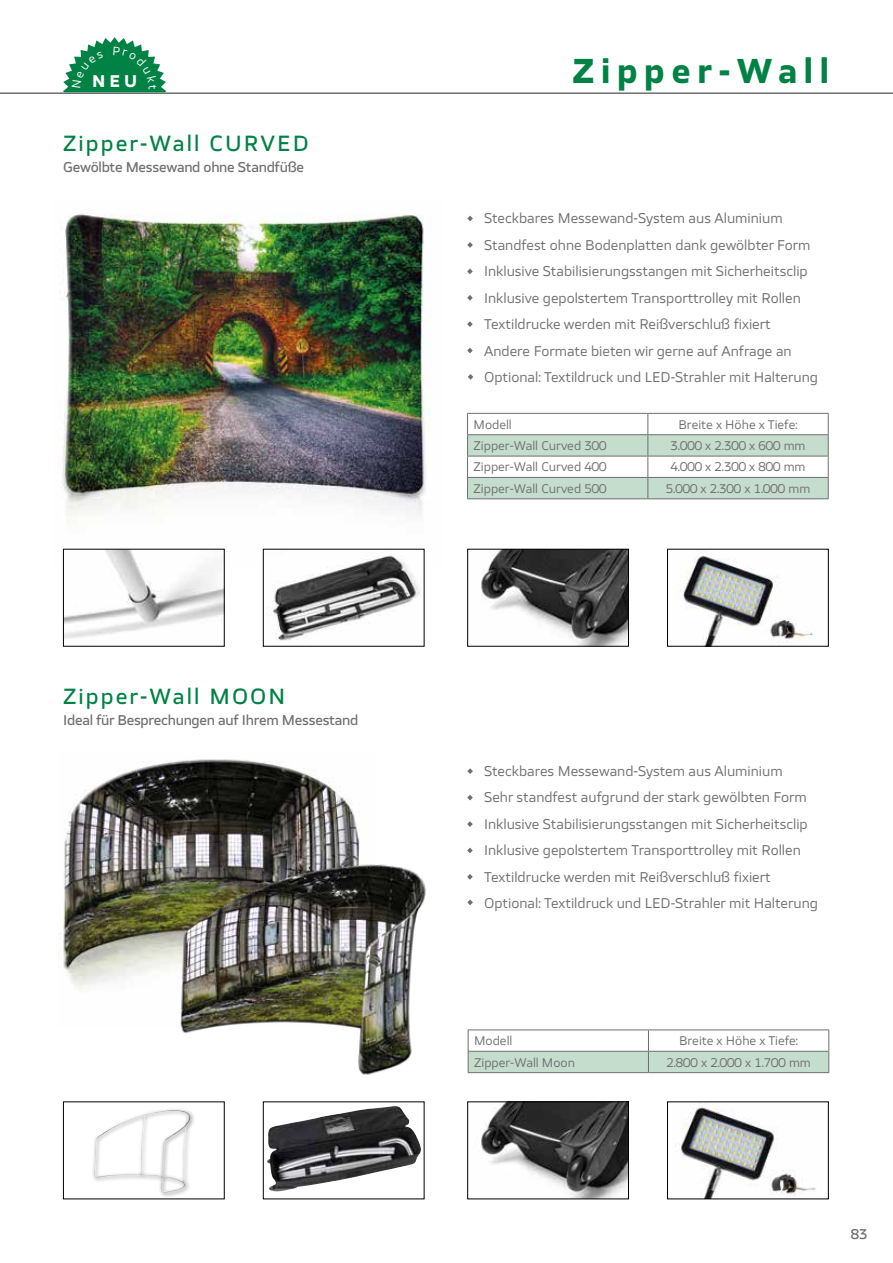
<style>
.page{position:relative;width:893px;height:1263px;background:#fff}
.page>*{position:absolute;margin:0;border:0;box-sizing:border-box;transform-origin:0 0}
.t1{font:700 33px "TT Severs";letter-spacing:.2em;color:#008244}
.t2{font:500 21px "TT Severs";letter-spacing:.1em;color:#008244}
.t3{font:700 16.2px "TT Severs";color:#fff}
.t4{font:13.5px/26.5px "TT Severs";color:#706f6f}
.t5{font:500 13.5px "TT Severs";letter-spacing:-.02em;color:#706f6f}
.t6{font:12px "TT Severs";color:#706f6f}
</style>
<div class="page">
<hr style="left:0;top:92px;width:893px;height:2px;background:#706f6f">
<svg style="left:467px;top:242px;width:6px;height:6px"></svg>
<svg style="left:467px;top:269px;width:6px;height:5px"></svg>
<svg style="left:467px;top:295px;width:6px;height:6px"></svg>
<svg style="left:467px;top:321px;width:6px;height:6px"></svg>
<svg style="left:467px;top:216px;width:6px;height:5px"></svg>
<svg style="left:467px;top:413px;width:362px;height:85px"></svg>
<hr style="left:467px;top:498px;width:181px;height:1px;background:#706f6f">
<hr style="left:648px;top:498px;width:181px;height:1px;background:#706f6f">
<img style="left:481px;top:551px;width:146px;height:94px">
<div style="left:467px;top:549px;width:162px;height:98px;border:1px solid #000"></div>
<img style="left:683px;top:555px;width:130px;height:90px">
<div style="left:667px;top:549px;width:162px;height:98px;border:1px solid #000"></div>
<svg style="left:467px;top:348px;width:6px;height:5px"></svg>
<div style="left:92px;top:1108px;width:104px;height:90px;background:#000;opacity:.5"></div>
<img style="left:94px;top:1110px;width:96px;height:82px">
<div style="left:63px;top:1101px;width:162px;height:98px;border:1px solid #000"></div>
<img style="left:268px;top:1106px;width:126px;height:51px">
<svg style="left:467px;top:795px;width:6px;height:5px"></svg>
<svg style="left:467px;top:821px;width:6px;height:6px"></svg>
<svg style="left:467px;top:847px;width:6px;height:6px"></svg>
<svg style="left:467px;top:874px;width:6px;height:6px"></svg>
<svg style="left:467px;top:768px;width:6px;height:6px"></svg>
<hr style="left:468px;top:1029px;width:180px;height:1px;background:#706f6f">
<hr style="left:648px;top:1029px;width:181px;height:1px;background:#706f6f">
<svg style="left:468px;top:1030px;width:361px;height:42px"></svg>
<hr style="left:468px;top:1072px;width:180px;height:1px;background:#706f6f">
<hr style="left:648px;top:1072px;width:181px;height:1px;background:#706f6f">
<img style="left:480px;top:1103px;width:147px;height:94px">
<div style="left:467px;top:1101px;width:162px;height:98px;border:1px solid #000"></div>
<img style="left:675px;top:1103px;width:141px;height:94px">
<div style="left:667px;top:1101px;width:162px;height:98px;border:1px solid #000"></div>
<svg style="left:467px;top:899px;width:6px;height:6px"></svg>
<img style="left:61px;top:214px;width:371px;height:353px">
<img style="left:59px;top:759px;width:301px;height:231px">
<img style="left:177px;top:853px;width:249px;height:222px">
<svg style="left:468px;top:374px;width:5px;height:6px"></svg>
<img style="left:65px;top:551px;width:158px;height:88px">
<div style="left:63px;top:549px;width:162px;height:98px;border:1px solid #000"></div>
<img style="left:267px;top:551px;width:153px;height:90px">
<svg style="left:63px;top:37px;width:103px;height:55px"></svg>
<p class="t3" style="left:92px;top:70px;width:47px">NEU</p>
<h2 class="t2" style="left:63px;top:130px;width:247px">Zipper-Wall CURVED</h2>
<p class="t5" style="left:63px;top:158px;width:242px">Gewölbte Messewand ohne Standfüße</p>
<h2 class="t2" style="left:63px;top:682px;width:224px">Zipper-Wall MOON</h2>
<p class="t5" style="left:63px;top:711px;width:297px">Ideal für Besprechungen auf Ihrem Messestand</p>
<h1 class="t1" style="left:572px;top:49px;width:258px">Zipper-Wall</h1>
<p class="t4" style="left:484px;top:205px;width:335px">Steckbares Messewand-System aus Aluminium Standfest ohne Bodenplatten dank gewölbter Form Inklusive Stabilisierungsstangen mit Sicherheitsclip Inklusive gepolstertem Transporttrolley mit Rollen Textildrucke werden mit Reißverschluß fixiert Andere Formate bieten wir gerne auf Anfrage an Optional: Textildruck und LED-Strahler mit Halterung</p>
<p class="t6" style="left:473px;top:416px;width:40px">Modell</p>
<p class="t6" style="left:678px;top:416px;width:121px">Breite x Höhe x Tiefe:</p>
<p class="t6" style="left:473px;top:438px;width:134px">Zipper-Wall Curved 300</p>
<p class="t6" style="left:671px;top:438px;width:136px">3.000 x 2.300 x 600 mm</p>
<p class="t6" style="left:473px;top:459px;width:134px">Zipper-Wall Curved 400</p>
<p class="t6" style="left:671px;top:459px;width:136px">4.000 x 2.300 x 800 mm</p>
<p class="t6" style="left:473px;top:481px;width:134px">Zipper-Wall Curved 500</p>
<p class="t6" style="left:666px;top:481px;width:146px">5.000 x 2.300 x 1.000 mm</p>
<p class="t4" style="left:484px;top:757px;width:335px">Steckbares Messewand-System aus Aluminium<br>Sehr standfest aufgrund der stark gewölbten Form Inklusive Stabilisierungsstangen mit Sicherheitsclip Inklusive gepolstertem Transporttrolley mit Rollen Textildrucke werden mit Reißverschluß fixiert Optional: Textildruck und LED-Strahler mit Halterung</p>
<p class="t6" style="left:474px;top:1033px;width:40px">Modell</p>
<p class="t6" style="left:679px;top:1033px;width:121px">Breite x Höhe x Tiefe:</p>
<p class="t6" style="left:474px;top:1054px;width:102px">Zipper-Wall Moon</p>
<p class="t6" style="left:666px;top:1054px;width:146px">2.800 x 2.000 x 1.700 mm</p>
<p class="t5" style="left:851px;top:1225px;width:18px">83</p>
</div>
